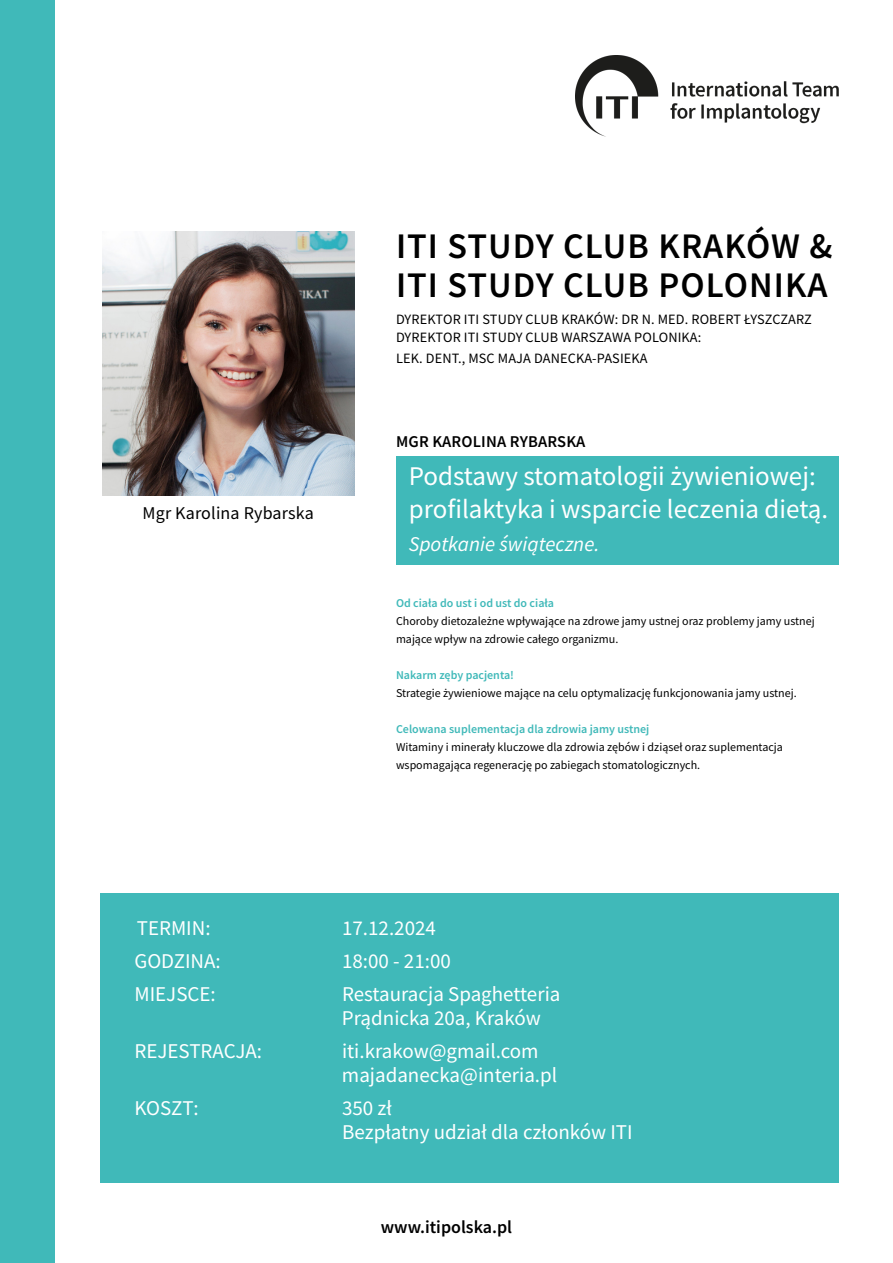
<style>
.page{position:relative;width:893px;height:1263px;background:#fff}
.page>*{position:absolute;margin:0;border:0;box-sizing:border-box;transform-origin:0 0}
.t1{font:600 36px/39px "Source Sans Pro";letter-spacing:.03em;color:#000}
.t2{font:27px/33px "Source Sans Pro";color:#fff}
.t3{font:21px/24px "Source Sans Pro";color:#fff}
.t4{font:italic 21px "Source Sans Pro";color:#fff}
.t5{font:18px "Source Sans Pro";letter-spacing:.01em;color:#000}
.t6{font:600 18px "Source Sans Pro";color:#000}
.t7{font:600 16.5px "Source Sans Pro";letter-spacing:.01em;color:#000}
.t8{font:14.25px/18px "Source Sans Pro";letter-spacing:.01em;color:#000}
.t9{font:12px/18px "Source Sans Pro";color:#000}
.t10{font:600 12px "Source Sans Pro";color:#40b9b9}
</style>
<div class="page">
<img style="left:575px;top:55px;width:263px;height:81px">
<div style="left:0;top:0;width:54px;height:1263px;background:#40b9b9"></div>
<div style="left:100px;top:893px;width:739px;height:290px;background:#40b9b9"></div>
<div style="left:396px;top:456px;width:443px;height:109px;background:#40b9b9"></div>
<img style="left:102px;top:231px;width:252px;height:264px">
<h1 class="t1" style="left:396px;top:227px;width:438px">ITI STUDY CLUB KRAKÓW &amp;<br>ITI STUDY CLUB POLONIKA</h1>
<p class="t8" style="left:396px;top:311px;width:417px">DYREKTOR ITI STUDY CLUB KRAKÓW: DR N. MED. ROBERT ŁYSZCZARZ<br>DYREKTOR ITI STUDY CLUB WARSZAWA POLONIKA:</p>
<p class="t8" style="left:396px;top:350px;width:253px">LEK. DENT., MSC MAJA DANECKA-PASIEKA</p>
<h3 class="t5" style="left:142px;top:501px;width:173px">Mgr Karolina Rybarska</h3>
<h3 class="t7" style="left:396px;top:430px;width:191px">MGR KAROLINA RYBARSKA</h3>
<h2 class="t2" style="left:409px;top:459px;width:421px">Podstawy stomatologii żywieniowej: profilaktyka i wsparcie leczenia dietą.</h2>
<h3 class="t4" style="left:409px;top:531px;width:192px">Spotkanie świąteczne.</h3>
<p class="t10" style="left:396px;top:595px;width:160px">Od ciała do ust i od ust do ciała</p>
<p class="t9" style="left:396px;top:612px;width:420px">Choroby dietozależne wpływające na zdrowe jamy ustnej oraz problemy jamy ustnej mające wpływ na zdrowie całego organizmu.</p>
<p class="t10" style="left:396px;top:667px;width:120px">Nakarm zęby pacjenta!</p>
<p class="t9" style="left:396px;top:684px;width:402px">Strategie żywieniowe mające na celu optymalizację funkcjonowania jamy ustnej.</p>
<p class="t10" style="left:396px;top:721px;width:255px">Celowana suplementacja dla zdrowia jamy ustnej</p>
<p class="t9" style="left:396px;top:738px;width:388px">Witaminy i minerały kluczowe dla zdrowia zębów i dziąseł oraz suplementacja wspomagająca regenerację po zabiegach stomatologicznych.</p>
<h3 class="t3" style="left:137px;top:916px;width:75px">TERMIN:</h3>
<h3 class="t3" style="left:342px;top:916px;width:95px">17.12.2024</h3>
<h3 class="t3" style="left:134px;top:949px;width:88px">GODZINA:</h3>
<h3 class="t3" style="left:342px;top:949px;width:110px">18:00 - 21:00</h3>
<h3 class="t3" style="left:134px;top:982px;width:83px">MIEJSCE:</h3>
<h3 class="t3" style="left:342px;top:982px;width:220px">Restauracja Spaghetteria<br>Prądnicka 20a, Kraków</h3>
<h3 class="t3" style="left:134px;top:1039px;width:129px">REJESTRACJA:</h3>
<h3 class="t3" style="left:342px;top:1039px;width:217px">iti.krakow@gmail.com majadanecka@interia.pl</h3>
<h3 class="t3" style="left:134px;top:1096px;width:66px">KOSZT:</h3>
<h3 class="t3" style="left:342px;top:1096px;width:292px">350 zł<br>Bezpłatny udział dla członków ITI</h3>
<h3 class="t6" style="left:381px;top:1215px;width:133px">www.itipolska.pl</h3>
</div>
